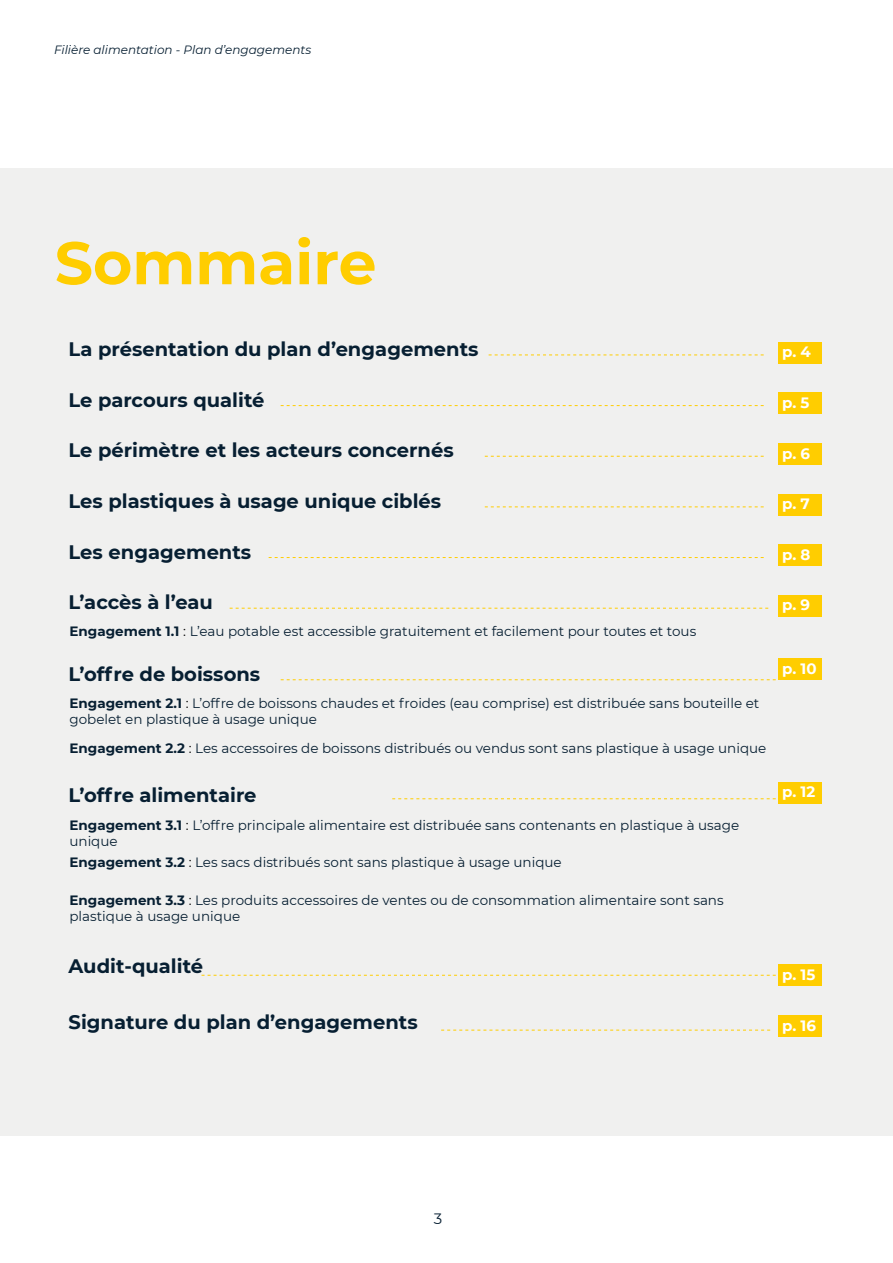
<style>
.page{position:relative;width:893px;height:1263px;background:#fff}
.page>*{position:absolute;margin:0;border:0;box-sizing:border-box;transform-origin:0 0}
.t1{font:700 60px "Montserrat";color:#ffcd00}
.t2{font:700 19.5px "Montserrat";color:#071f32}
.t3{font:700 15px "Montserrat";color:#fff}
.t4{font:15px "Montserrat";color:#071f32}
.t5{font:13.5px/16.2px "Montserrat";color:#071f32}
.t6{font:italic 12px "Montserrat";color:#071f32}
.s1{font-weight:700}
.s2{color:#000}
</style>
<div class="page">
<div style="left:0;top:168px;width:893px;height:967px;background:#f0f0ef"></div>
<svg style="left:281px;top:679px;width:495px;height:1px"></svg>
<svg style="left:392px;top:798px;width:384px;height:1px"></svg>
<div style="left:778px;top:659px;width:44px;height:21px;background:#ffcd00"></div>
<div style="left:778px;top:782px;width:44px;height:21px;background:#ffcd00"></div>
<svg style="left:441px;top:1030px;width:329px;height:1px"></svg>
<div style="left:778px;top:1015px;width:44px;height:21px;background:#ffcd00"></div>
<svg style="left:201px;top:975px;width:575px;height:1px"></svg>
<div style="left:778px;top:965px;width:44px;height:21px;background:#ffcd00"></div>
<svg style="left:230px;top:608px;width:538px;height:1px"></svg>
<div style="left:778px;top:595px;width:44px;height:21px;background:#ffcd00"></div>
<svg style="left:489px;top:355px;width:275px;height:1px"></svg>
<div style="left:778px;top:342px;width:44px;height:21px;background:#ffcd00"></div>
<svg style="left:281px;top:405px;width:483px;height:1px"></svg>
<div style="left:778px;top:393px;width:44px;height:21px;background:#ffcd00"></div>
<svg style="left:485px;top:456px;width:279px;height:1px"></svg>
<div style="left:778px;top:443px;width:44px;height:21px;background:#ffcd00"></div>
<svg style="left:485px;top:506px;width:279px;height:1px"></svg>
<div style="left:778px;top:494px;width:44px;height:21px;background:#ffcd00"></div>
<svg style="left:269px;top:557px;width:495px;height:1px"></svg>
<div style="left:778px;top:545px;width:44px;height:21px;background:#ffcd00"></div>
<p class="t6" style="left:54px;top:41px;width:259px">Filière alimentation - Plan d’engagements</p>
<h1 class="t1" style="left:55px;top:220px;width:323px">Sommaire</h1>
<h2 class="t2" style="left:69px;top:335px;width:411px">La présentation du plan d’engagements</h2>
<p class="t3" style="left:782px;top:341px;width:30px">p. 4</p>
<h2 class="t2" style="left:69px;top:386px;width:197px">Le parcours qualité</h2>
<p class="t3" style="left:782px;top:392px;width:29px">p. 5</p>
<h2 class="t2" style="left:69px;top:436px;width:387px">Le périmètre et les acteurs concernés</h2>
<p class="t3" style="left:782px;top:442px;width:29px">p. 6</p>
<h2 class="t2" style="left:69px;top:487px;width:374px">Les plastiques à usage unique ciblés</h2>
<p class="t3" style="left:782px;top:493px;width:29px">p. 7</p>
<h2 class="t2" style="left:69px;top:537px;width:184px">Les engagements</h2>
<p class="t3" style="left:782px;top:544px;width:30px">p. 8</p>
<h2 class="t2" style="left:69px;top:588px;width:146px">L’accès à l’eau</h2>
<p class="t3" style="left:782px;top:594px;width:29px">p. 9</p>
<p class="t5" style="left:69px;top:623px;width:628px"><span class="s1">Engagement 1.1</span> <span class="s2">:</span> L’eau potable est accessible gratuitement et facilement pour toutes et tous</p>
<h2 class="t2" style="left:69px;top:660px;width:193px">L’offre de boissons</h2>
<p class="t5" style="left:69px;top:695px;width:691px"><span class="s1">Engagement 2.1</span> <span class="s2">:</span> L’offre de boissons chaudes et froides (eau comprise) est distribuée sans bouteille et gobelet en plastique à usage unique</p>
<p class="t5" style="left:69px;top:739px;width:698px"><span class="s1">Engagement 2.2</span> <span class="s2">:</span> Les accessoires de boissons distribués ou vendus sont sans plastique à usage unique</p>
<h2 class="t2" style="left:69px;top:781px;width:189px">L’offre alimentaire</h2>
<p class="t5" style="left:69px;top:817px;width:671px"><span class="s1">Engagement 3.1</span> <span class="s2">:</span> L’offre principale alimentaire est distribuée sans contenants en plastique à usage unique</p>
<p class="t5" style="left:69px;top:854px;width:494px"><span class="s1">Engagement 3.2</span> <span class="s2">:</span> Les sacs distribués sont sans plastique à usage unique</p>
<p class="t5" style="left:69px;top:891px;width:656px"><span class="s1">Engagement 3.3</span> <span class="s2">:</span> Les produits accessoires de ventes ou de consommation alimentaire sont sans plastique à usage unique</p>
<h2 class="t2" style="left:69px;top:952px;width:136px">Audit-qualité</h2>
<p class="t3" style="left:782px;top:658px;width:36px">p. 10</p>
<p class="t3" style="left:782px;top:781px;width:35px">p. 12</p>
<p class="t3" style="left:782px;top:964px;width:35px">p. 15</p>
<h2 class="t2" style="left:69px;top:1008px;width:351px">Signature du plan d’engagements</h2>
<p class="t3" style="left:782px;top:1014px;width:35px">p. 16</p>
<p class="t4" style="left:434px;top:1208px;width:10px">3</p>
</div>
